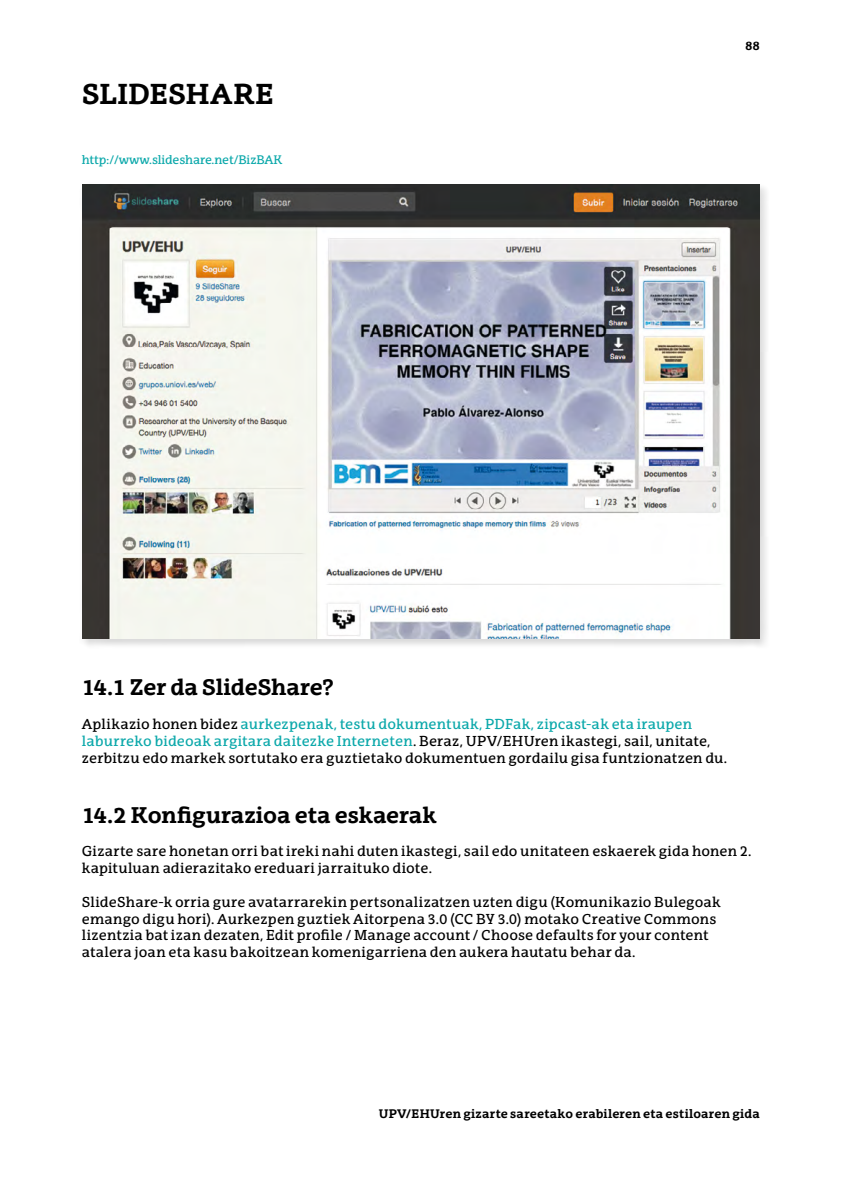
<style>
.page{position:relative;width:842px;height:1191px;background:#fff}
.page>*{position:absolute;margin:0;border:0;box-sizing:border-box;transform-origin:0 0}
.t1{font:700 28px "EHU Serif";letter-spacing:.005em;color:#000}
.t2{font:700 22px "EHU Serif";letter-spacing:-.005em;color:#000}
.t3{font:14px/16.8px "EHU Serif";letter-spacing:.01em;color:#000}
.t4{font:700 12px "EHU Serif";letter-spacing:.015em;color:#000}
.t5{font:12px "EHU Serif";letter-spacing:-.01em;color:#0ba8aa}
.s1{color:#0ba8aa}
</style>
<div class="page">
<div style="left:80px;top:182px;width:690px;height:467px;background:#000;opacity:.15"></div>
<img style="left:82px;top:184px;width:678px;height:455px">
<h1 class="t1" style="left:82px;top:75px;width:194px">SLIDESHARE</h1>
<p class="t5" style="left:82px;top:152px;width:202px">http://www.slideshare.net/BizBAK</p>
<p class="t4" style="left:745px;top:38px;width:16px">88</p>
<h2 class="t2" style="left:82px;top:673px;width:253px">14.1 Zer da SlideShare?</h2>
<p class="t3" style="left:82px;top:715px;width:647px">Aplikazio honen bidez <span class="s1">aurkezpenak, testu dokumentuak, PDFak, zipcast-ak eta iraupen laburreko bideoak argitara daitezke Interneten</span>. Beraz, UPV/EHUren ikastegi, sail, unitate, zerbitzu edo markek sortutako era guztietako dokumentuen gordailu gisa funtzionatzen du.</p>
<h2 class="t2" style="left:82px;top:800px;width:356px">14.2 Konfigurazioa eta eskaerak</h2>
<p class="t3" style="left:82px;top:842px;width:671px">Gizarte sare honetan orri bat ireki nahi duten ikastegi, sail edo unitateen eskaerek gida honen 2. kapituluan adierazitako ereduari jarraituko diote.</p>
<p class="t3" style="left:82px;top:893px;width:640px">SlideShare-k orria gure avatarrarekin pertsonalizatzen uzten digu (Komunikazio Bulegoak emango digu hori). Aurkezpen guztiek Aitorpena 3.0 (CC BY 3.0) motako Creative Commons lizentzia bat izan dezaten, Edit profile / Manage account / Choose defaults for your content atalera joan eta kasu bakoitzean komenigarriena den aukera hautatu behar da.</p>
<p class="t4" style="left:379px;top:1106px;width:383px">UPV/EHUren gizarte sareetako erabileren eta estiloaren gida</p>
</div>
